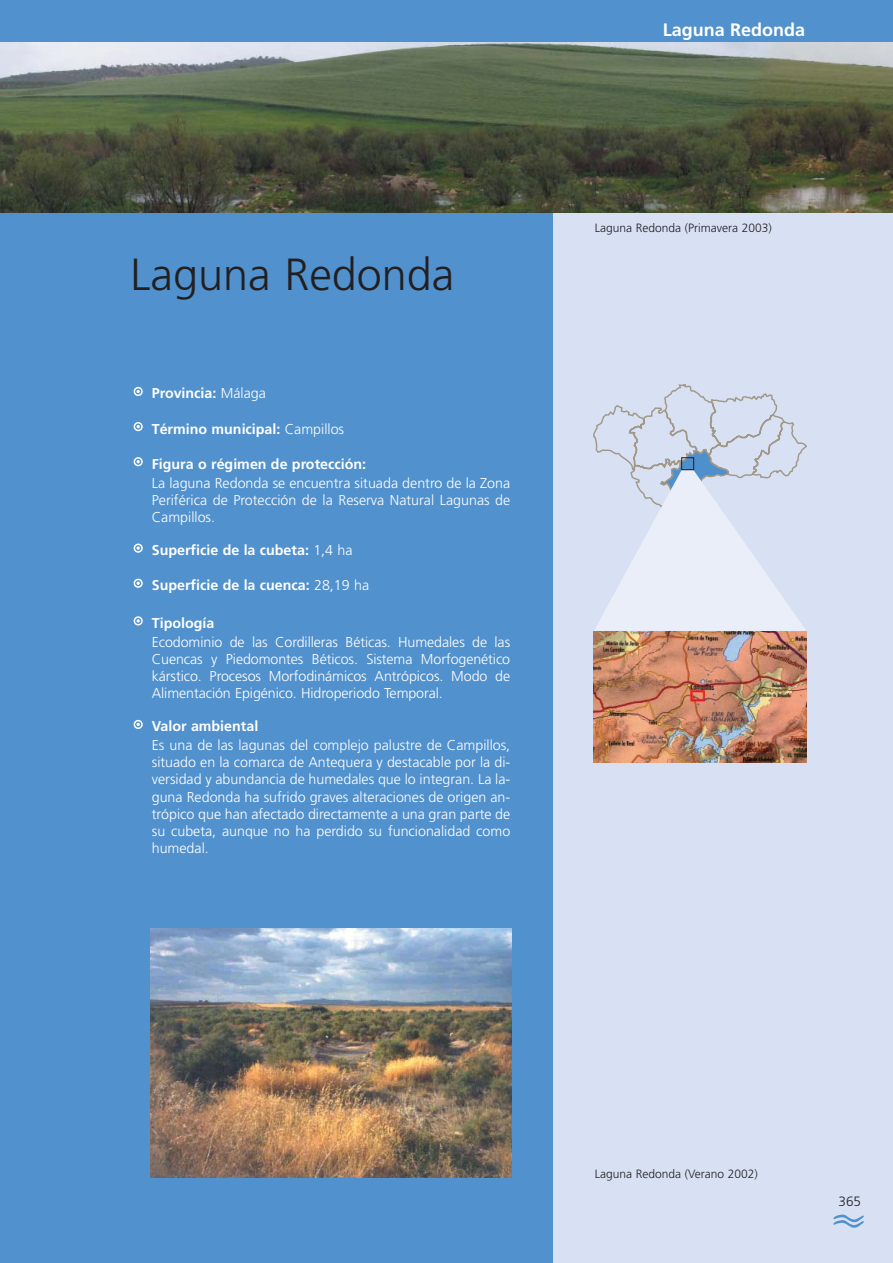
<style>
.page{position:relative;width:893px;height:1263px;background:#fff}
.page>*{position:absolute;margin:0;border:0;box-sizing:border-box;transform-origin:0 0}
.t1{font:300 45px "Frutiger";color:#231f20}
.t2{font:700 18px "Frutiger";color:#fff}
.t3{font:300 14.25px/17.1px "Frutiger";color:#fff;text-align:justify}
.t4{font:700 14.25px "Frutiger";color:#fff}
.t5{font:300 13.5px "Frutiger";color:#231f20}
.t6{font:300 12px "Frutiger";color:#231f20}
.s1{font-weight:300}
</style>
<div class="page">
<div style="left:553px;top:43px;width:340px;height:1220px;background:#d7e1f3"></div>
<div style="left:0;top:0;width:553px;height:1263px;background:#5191cd"></div>
<div style="left:553px;top:0;width:340px;height:43px;background:#5191cd"></div>
<img style="left:0;top:43px;width:893px;height:170px">
<div style="left:134px;top:720px;width:9px;height:9px;border:2px solid #fff;border-radius:50%"></div>
<div style="left:134px;top:616px;width:9px;height:9px;border:2px solid #fff;border-radius:50%"></div>
<div style="left:134px;top:579px;width:9px;height:9px;border:2px solid #fff;border-radius:50%"></div>
<div style="left:134px;top:543px;width:9px;height:10px;border:2px solid #fff;border-radius:50%"></div>
<div style="left:134px;top:457px;width:9px;height:9px;border:2px solid #fff;border-radius:50%"></div>
<div style="left:134px;top:422px;width:9px;height:9px;border:2px solid #fff;border-radius:50%"></div>
<div style="left:134px;top:387px;width:9px;height:9px;border:2px solid #fff;border-radius:50%"></div>
<img style="left:150px;top:928px;width:362px;height:250px">
<svg style="left:594px;top:384px;width:212px;height:247px"></svg>
<div style="left:681px;top:457px;width:13px;height:13px;border:1px solid #231f20"></div>
<svg style="left:833px;top:1214px;width:31px;height:14px"></svg>
<img style="left:594px;top:631px;width:212px;height:132px">
<h1 class="t1" style="left:131px;top:257px;width:325px">Laguna Redonda</h1>
<p class="t4" style="left:152px;top:388px;width:116px">Provincia: <span class="s1">Málaga</span></p>
<p class="t4" style="left:152px;top:423px;width:194px">Término municipal: <span class="s1">Campillos</span></p>
<p class="t4" style="left:152px;top:458px;width:216px">Figura o régimen de protección:</p>
<p class="t3" style="left:152px;top:475px;width:360px">La laguna Redonda se encuentra situada dentro de la Zona Periférica de Protección de la Reserva Natural Lagunas de Campillos.</p>
<p class="t4" style="left:152px;top:544px;width:202px">Superficie de la cubeta: <span class="s1">1,4 ha</span></p>
<p class="t4" style="left:152px;top:579px;width:219px">Superficie de la cuenca: <span class="s1">28,19 ha</span></p>
<p class="t4" style="left:152px;top:617px;width:64px">Tipología</p>
<p class="t3" style="left:152px;top:634px;width:360px">Ecodominio de las Cordilleras Béticas. Humedales de las Cuencas y Piedomontes Béticos. Sistema Morfogenético kárstico. Procesos Morfodinámicos Antrópicos. Modo de Alimentación Epigénico. Hidroperiodo Temporal.</p>
<p class="t4" style="left:152px;top:721px;width:108px">Valor ambiental</p>
<p class="t3" style="left:152px;top:738px;width:360px">Es una de las lagunas del complejo palustre de Campillos, situado en la comarca de Antequera y destacable por la di&shy;versidad y abundancia de humedales que lo integran. La la&shy;guna Redonda ha sufrido graves alteraciones de origen an&shy;trópico que han afectado directamente a una gran parte de su cubeta, aunque no ha perdido su funcionalidad como humedal.</p>
<p class="t2" style="left:663px;top:22px;width:144px">Laguna Redonda</p>
<p class="t6" style="left:595px;top:223px;width:179px">Laguna Redonda (Primavera 2003)</p>
<p class="t6" style="left:595px;top:1169px;width:165px">Laguna Redonda (Verano 2002)</p>
<p class="t5" style="left:839px;top:1196px;width:24px">365</p>
</div>
